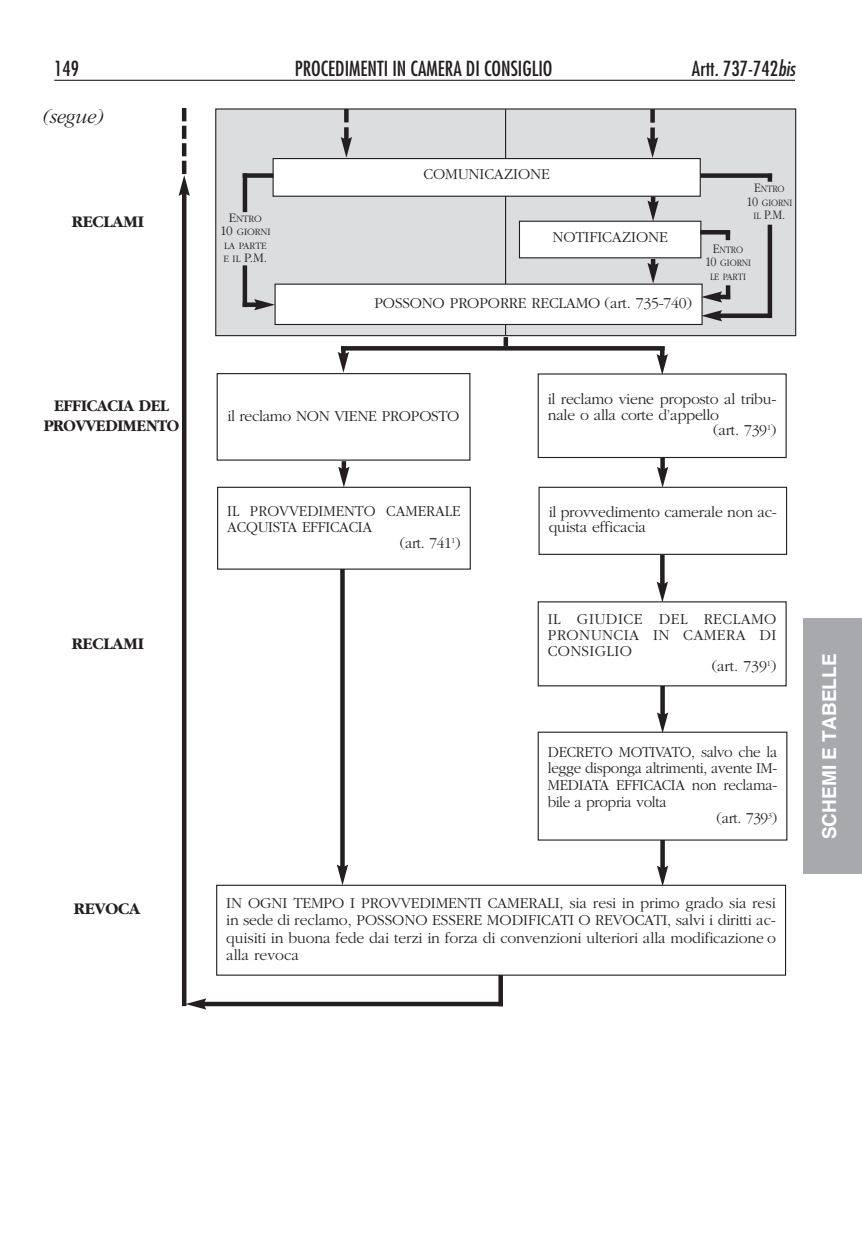
<style>
.page{position:relative;width:862px;height:1244px;background:#fff}
.page>*{position:absolute;margin:0;border:0;box-sizing:border-box;transform-origin:0 0}
.Normale{font:condensed 20.25px "Futura";color:#231f20}
.t1{font:italic 300 20.25px "Garamond";letter-spacing:-.01em;color:#231f20}
.Normale-2{font:700 19.12px "Helvetica";color:#fff}
.t2{font:700 16.88px/19.6px "Garamond";letter-spacing:-.015em;color:#231f20;text-align:center;scale:.96 1}
.t3{font:700 16.88px "Garamond";letter-spacing:-.015em;color:#231f20}
.t4{font:300 15.75px/17.3px "Garamond";letter-spacing:-.015em;color:#231f20}
.t5{font:300 15.75px "Garamond";letter-spacing:-.015em;color:#231f20;scale:.96 1}
.t6{font:300 15.75px "Garamond";letter-spacing:.025em;color:#231f20}
.t7{font:300 15.75px "Garamond";letter-spacing:.015em;color:#231f20}
.t8{font:300 13.5px "Garamond";color:#231f20}
.t9{font:300 13.5px "Garamond";color:#231f20;scale:.9 1}
.t10{font:300 10.12px/13.5px "Garamond";letter-spacing:-.015em;color:#231f20;text-align:center;scale:.9 1}
.t11{font:300 10.12px/13.5px "Garamond";letter-spacing:-.015em;color:#231f20;text-align:center}
.s1{font-style:italic}
.s2{font-size:13.5px}
.s3{font-size:10.12px}
</style>
<div class="page">
<div style="left:803px;top:619px;width:58px;height:255px;background:#a8a9ad"></div>
<hr style="left:54px;top:80px;width:740px;height:1px;background:#231f20">
<div style="left:503px;top:337px;width:5px;height:9px;background:#231f20"></div>
<div style="left:341px;top:346px;width:323px;height:5px;background:#231f20"></div>
<div style="left:216px;top:373px;width:254px;height:88px;border:1px solid #231f20"></div>
<div style="left:537px;top:373px;width:249px;height:85px;border:1px solid #231f20"></div>
<hr style="left:341px;top:346px;width:4px;height:10px;background:#231f20">
<svg style="left:337px;top:352px;width:12px;height:21px"></svg>
<div style="left:341px;top:461px;width:5px;height:10px;background:#231f20"></div>
<svg style="left:338px;top:467px;width:11px;height:20px"></svg>
<svg style="left:660px;top:457px;width:4px;height:10px"></svg>
<svg style="left:656px;top:467px;width:11px;height:20px"></svg>
<svg style="left:660px;top:555px;width:4px;height:27px"></svg>
<svg style="left:656px;top:582px;width:11px;height:19px"></svg>
<svg style="left:660px;top:686px;width:4px;height:26px"></svg>
<svg style="left:657px;top:712px;width:10px;height:19px"></svg>
<svg style="left:660px;top:840px;width:4px;height:25px"></svg>
<svg style="left:656px;top:865px;width:11px;height:20px"></svg>
<div style="left:659px;top:346px;width:5px;height:12px;background:#231f20"></div>
<svg style="left:656px;top:354px;width:11px;height:21px"></svg>
<div style="left:538px;top:487px;width:248px;height:68px;border:1px solid #231f20"></div>
<div style="left:537px;top:731px;width:250px;height:109px;border:1px solid #231f20"></div>
<svg style="left:340px;top:570px;width:4px;height:294px"></svg>
<svg style="left:336px;top:864px;width:12px;height:21px"></svg>
<div style="left:217px;top:487px;width:253px;height:83px;border:1px solid #231f20"></div>
<svg style="left:182px;top:121px;width:4px;height:40px"></svg>
<hr style="left:182px;top:108px;width:4px;height:13px;background:#231f20">
<hr style="left:182px;top:161px;width:4px;height:13px;background:#231f20">
<hr style="left:182px;top:192px;width:4px;height:814px;background:#231f20">
<svg style="left:178px;top:175px;width:12px;height:21px"></svg>
<svg style="left:498px;top:975px;width:4px;height:27px"></svg>
<hr style="left:202px;top:1002px;width:300px;height:4px;background:#231f20">
<svg style="left:185px;top:998px;width:21px;height:11px"></svg>
<div style="left:216px;top:885px;width:569px;height:90px;border:1px solid #231f20"></div>
<div style="left:216px;top:110px;width:578px;height:225px;background:#dcdddf"></div>
<div style="left:215px;top:108px;width:580px;height:228px;border:1px solid #231f20"></div>
<svg style="left:647px;top:197px;width:11px;height:24px"></svg>
<div style="left:650px;top:259px;width:5px;height:8px;background:#231f20"></div>
<svg style="left:647px;top:263px;width:11px;height:21px"></svg>
<hr style="left:504px;top:109px;width:2px;height:227px;background:#231f20">
<div style="left:273px;top:159px;width:426px;height:37px;background:#fff"></div>
<div style="left:272px;top:158px;width:428px;height:39px;border:1px solid #231f20"></div>
<div style="left:519px;top:221px;width:181px;height:37px;background:#fff"></div>
<div style="left:518px;top:221px;width:183px;height:37px;border:1px solid #231f20"></div>
<div style="left:275px;top:284px;width:426px;height:40px;background:#fff"></div>
<div style="left:274px;top:284px;width:428px;height:41px;border:1px solid #231f20"></div>
<div style="left:242px;top:173px;width:31px;height:5px;background:#231f20"></div>
<div style="left:242px;top:173px;width:5px;height:39px;background:#231f20"></div>
<div style="left:242px;top:265px;width:5px;height:42px;background:#231f20"></div>
<div style="left:699px;top:173px;width:72px;height:5px;background:#231f20"></div>
<svg style="left:767px;top:177px;width:4px;height:5px"></svg>
<hr style="left:699px;top:230px;width:30px;height:4px;background:#231f20">
<svg style="left:725px;top:234px;width:4px;height:6px"></svg>
<div style="left:725px;top:285px;width:5px;height:14px;background:#231f20"></div>
<hr style="left:717px;top:295px;width:12px;height:4px;background:#231f20">
<svg style="left:700px;top:291px;width:21px;height:12px"></svg>
<svg style="left:767px;top:225px;width:4px;height:88px"></svg>
<div style="left:717px;top:313px;width:54px;height:5px;background:#231f20"></div>
<svg style="left:700px;top:310px;width:21px;height:11px"></svg>
<div style="left:242px;top:302px;width:16px;height:5px;background:#231f20"></div>
<svg style="left:254px;top:299px;width:21px;height:11px"></svg>
<svg style="left:340px;top:137px;width:12px;height:21px"></svg>
<svg style="left:344px;top:109px;width:4px;height:13px"></svg>
<svg style="left:344px;top:127px;width:4px;height:14px"></svg>
<svg style="left:647px;top:137px;width:10px;height:21px"></svg>
<svg style="left:650px;top:109px;width:4px;height:14px"></svg>
<svg style="left:650px;top:127px;width:4px;height:14px"></svg>
<p class="Normale" style="left:54px;top:56px;width:26px">149</p>
<p class="Normale" style="left:294px;top:56px;width:259px">PROCEDIMENTI IN CAMERA DI CONSIGLIO</p>
<p class="Normale" style="left:691px;top:56px;width:104px">Artt. 737-742<span class="s1">bis</span></p>
<p class="t1" style="left:41px;top:107px;width:63px">(segue)</p>
<p class="t3" style="left:72px;top:213px;width:74px">RECLAMI</p>
<p class="t11" style="left:220px;top:212px;width:52px"><span class="s2">E</span>NTRO<br><span class="s2">10</span> GIORNI<br>LA PARTE</p>
<p class="t8" style="left:223px;top:251px;width:45px"><span class="s3">E IL</span> P.M.</p>
<p class="t4" style="left:423px;top:166px;width:128px">COMUNICAZIONE</p>
<p class="t4" style="left:552px;top:229px;width:117px">NOTIFICAZIONE</p>
<p class="t4" style="left:374px;top:295px;width:319px">POSSONO PROPORRE RECLAMO (art. 735-740)</p>
<p class="t10" style="left:746px;top:182px;width:53px"><span class="s2">E</span>NTRO<br><span class="s2">10</span> GIORNI</p>
<p class="t9" style="left:753px;top:208px;width:37px"><span class="s3">IL</span> P.M.</p>
<p class="t10" style="left:704px;top:243px;width:53px"><span class="s2">E</span>NTRO<br><span class="s2">10</span> GIORNI<br>LE PARTI</p>
<p class="t2" style="left:44px;top:396px;width:143px">EFFICACIA DEL<br>PROVVEDIMENTO</p>
<p class="t3" style="left:72px;top:634px;width:74px">RECLAMI</p>
<p class="t3" style="left:74px;top:900px;width:68px">REVOCA</p>
<p class="t4" style="left:227px;top:407px;width:233px">il reclamo NON VIENE PROPOSTO</p>
<p class="t4" style="left:227px;top:503px;width:235px">IL PROVVEDIMENTO CAMERALE</p>
<p class="t4" style="left:227px;top:518px;width:146px">ACQUISTA EFFICACIA</p>
<p class="t4" style="left:400px;top:534px;width:62px">(art. 741<sup>1</sup>)</p>
<p class="t4" style="left:547px;top:390px;width:230px">il reclamo viene proposto al tribu-</p>
<p class="t4" style="left:547px;top:406px;width:173px">nale o alla corte d’appello</p>
<p class="t4" style="left:712px;top:422px;width:65px">(art. 739<sup>1</sup>)</p>
<p class="t4" style="left:548px;top:504px;width:230px;line-height:15.8px">il provvedimento camerale non ac&shy;quista efficacia</p>
<p class="t6" style="left:547px;top:611px;width:230px">IL GIUDICE DEL RECLAMO</p>
<p class="t6" style="left:547px;top:626px;width:230px">PRONUNCIA IN CAMERA DI</p>
<p class="t7" style="left:547px;top:642px;width:86px">CONSIGLIO</p>
<p class="t4" style="left:711px;top:658px;width:66px">(art. 739<sup>1</sup>)</p>
<p class="t5" style="left:547px;top:743px;width:240px">DECRETO MOTIVATO, salvo che la</p>
<p class="t5" style="left:547px;top:760px;width:240px">legge disponga altrimenti, avente IM-</p>
<p class="t5" style="left:547px;top:776px;width:240px">MEDIATA EFFICACIA non reclama-</p>
<p class="t5" style="left:547px;top:793px;width:125px">bile a propria volta</p>
<p class="t4" style="left:716px;top:810px;width:62px">(art. 739<sup>3</sup>)</p>
<p class="t4" style="left:226px;top:894px;width:551px;text-align:justify">IN OGNI TEMPO I PROVVEDIMENTI CAMERALI, sia resi in primo grado sia resi in sede di reclamo, POSSONO ESSERE MODIFICATI O REVOCATI, salvi i diritti ac&shy;quisiti in buona fede dai terzi in forza di convenzioni ulteriori alla modificazione o alla revoca</p>
<p class="Normale-2" style="left:817px;top:839px;width:187px;rotate:-90deg">SCHEMI E TABELLE</p>
</div>
